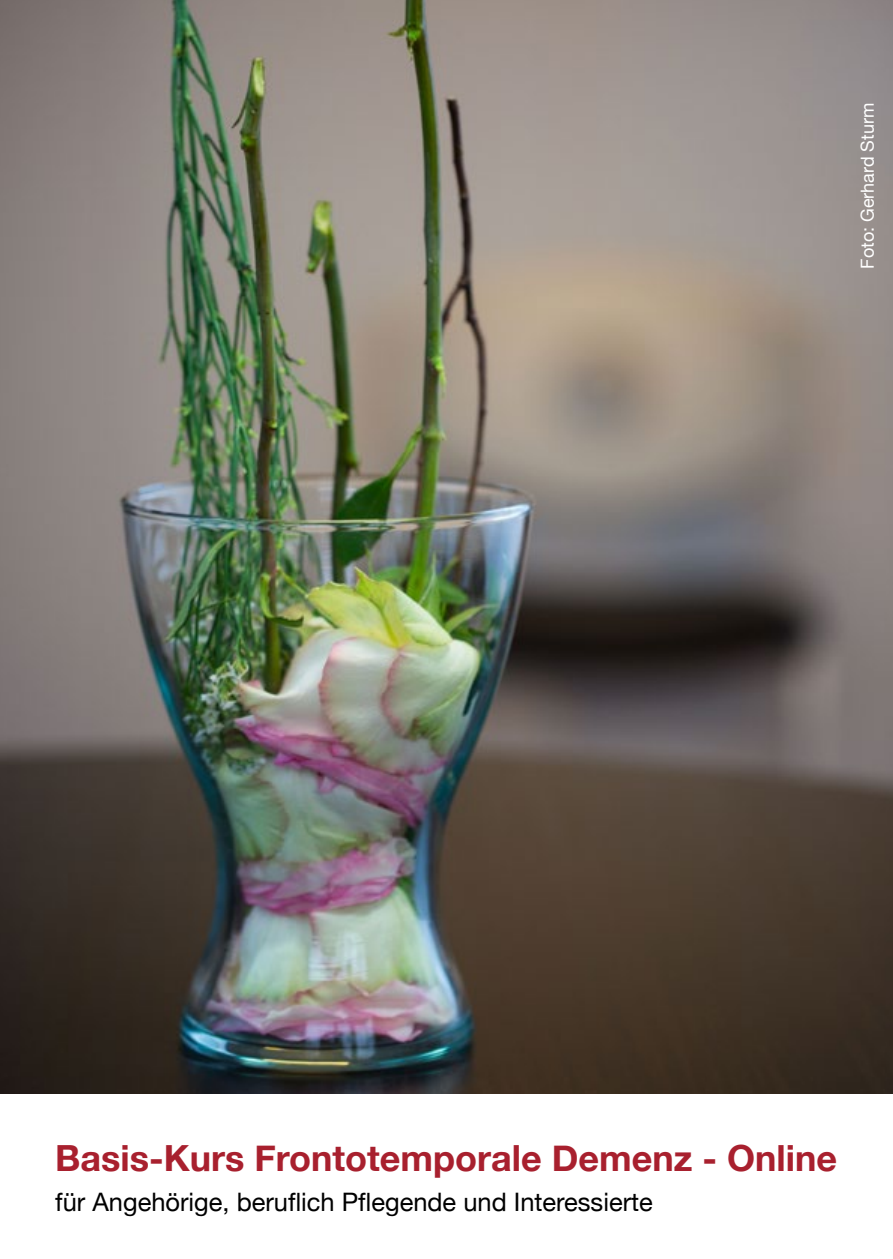
<style>
.page{position:relative;width:893px;height:1259px;background:#fff}
.page>*{position:absolute;margin:0;border:0;box-sizing:border-box;transform-origin:0 0}
.t1{font:700 36px "Helvetica Neue";color:#a8202e}
.t2{font:25.5px "Helvetica Neue";color:#000}
.t3{font:18px "Helvetica Neue";color:#fff}
</style>
<div class="page">
<img style="left:0;top:0;width:893px;height:1094px">
<p class="t3" style="left:855px;top:269px;width:167px;rotate:-90deg">Foto: Gerhard Sturm</p>
<h1 class="t1" style="left:55px;top:1129px;width:783px">Basis-Kurs Frontotemporale Demenz - Online</h1>
<p class="t2" style="left:55px;top:1183px;width:599px">für Angehörige, beruflich Pflegende und Interessierte</p>
</div>
